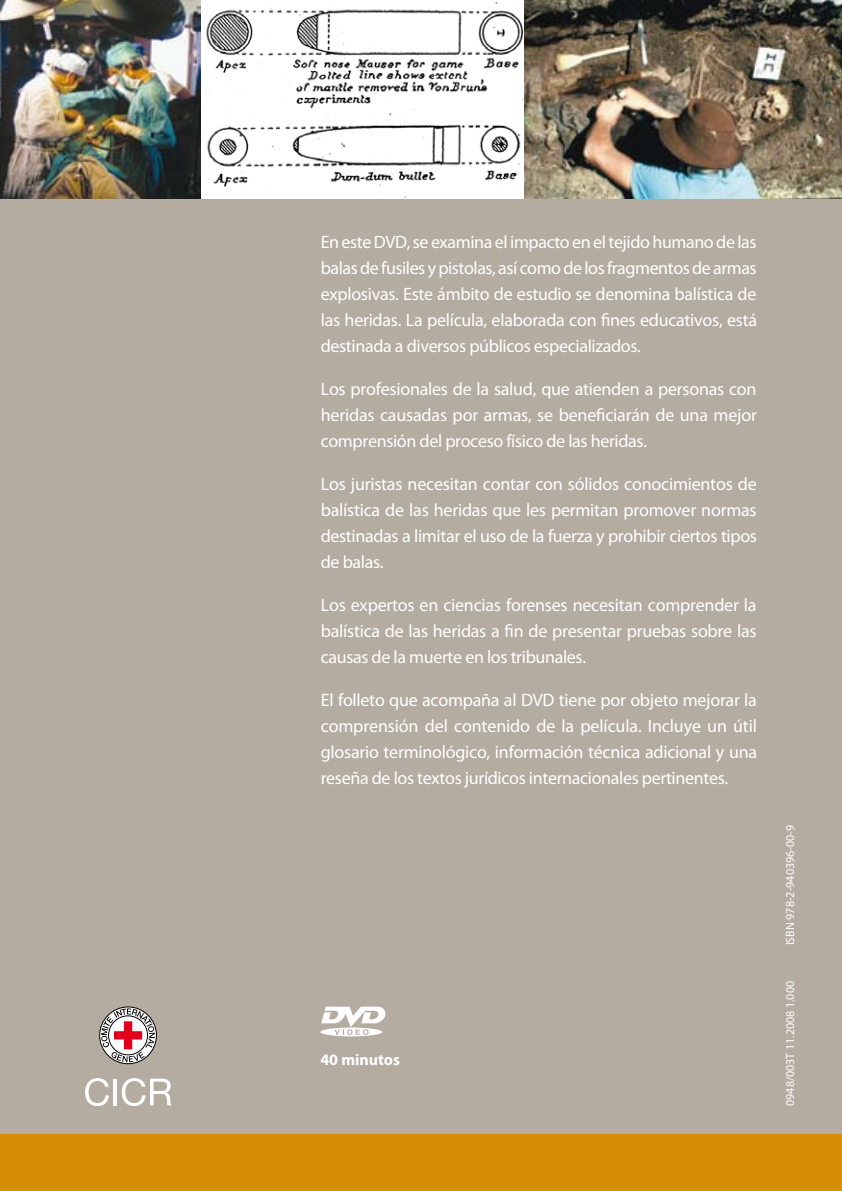
<style>
.page{position:relative;width:842px;height:1191px;background:#fff}
.page>*{position:absolute;margin:0;border:0;box-sizing:border-box;transform-origin:0 0}
.t1{font:18px/26px "Myriad Pro";letter-spacing:-.02em;color:#fff;text-align:justify}
.t2{font:700 16px "Myriad Pro";color:#fff}
.t3{font:12px "Myriad Pro";color:#fff}
</style>
<div class="page">
<div style="left:0;top:198px;width:842px;height:936px;background:#b4aba1"></div>
<div style="left:99px;top:1006px;width:58px;height:58px;border:1px solid #000;border-radius:50%"></div>
<svg style="left:101px;top:1008px;width:54px;height:54px;background:#c0a0a2"></svg>
<svg style="left:85px;top:1078px;width:24px;height:28px"></svg>
<hr style="left:114px;top:1078px;width:3px;height:27px;background:#fff">
<svg style="left:122px;top:1078px;width:50px;height:28px"></svg>
<svg style="left:320px;top:1006px;width:65px;height:30px"></svg>
<div style="left:0;top:1134px;width:842px;height:57px;background:#d68e04"></div>
<img style="left:0;top:0;width:842px;height:198px">
<p class="t1" style="left:321px;top:228px;width:438px">En este DVD, se examina el impacto en el tejido humano de las balas de fusiles y pistolas, así como de los fragmentos de armas explosivas. Este ámbito de estudio se denomina balística de las heridas. La película, elaborada con fines educativos, está destinada a diversos públicos especializados.</p>
<p class="t1" style="left:321px;top:375px;width:438px">Los profesionales de la salud, que atienden a personas con heridas causadas por armas, se beneficiarán de una mejor comprensión del proceso físico de las heridas.</p>
<p class="t1" style="left:321px;top:470px;width:438px">Los juristas necesitan contar con sólidos conocimientos de balística de las heridas que les permitan promover normas destinadas a limitar el uso de la fuerza y prohibir ciertos tipos de balas.</p>
<p class="t1" style="left:321px;top:591px;width:437px">Los expertos en ciencias forenses necesitan comprender la balística de las heridas a fin de presentar pruebas sobre las causas de la muerte en los tribunales.</p>
<p class="t1" style="left:321px;top:686px;width:438px">El folleto que acompaña al DVD tiene por objeto mejorar la comprensión del contenido de la película. Incluye un útil glosario terminológico, información técnica adicional y una reseña de los textos jurídicos internacionales pertinentes.</p>
<p class="t2" style="left:320px;top:1049px;width:81px">40 minutos</p>
<p class="t3" style="left:783px;top:945px;width:122px;rotate:-90deg">ISBN 978-2-940396-00-9</p>
<p class="t3" style="left:783px;top:1106px;width:126px;rotate:-90deg">0948/003T 11.2008 1.000</p>
</div>
